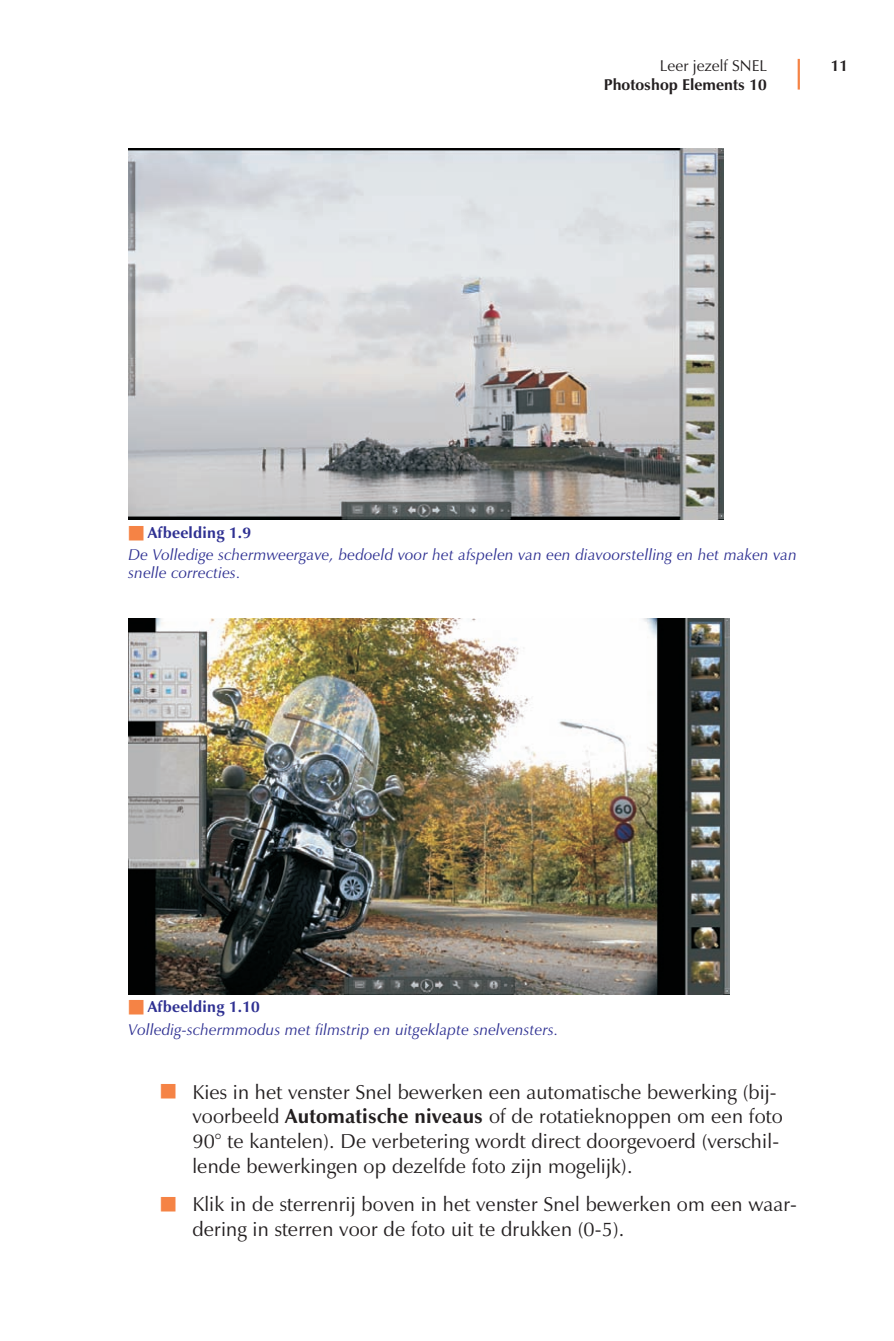
<style>
.page{position:relative;width:894px;height:1341px;background:#fff}
.page>*{position:absolute;margin:0;border:0;box-sizing:border-box;transform-origin:0 0}
.t1{font:20.25px/24.8px "Zapf Humanist 601 BT";letter-spacing:.005em;color:#231f20}
.t2{font:italic 15.75px/22.5px "Zapf Humanist 601 BT";letter-spacing:.015em;color:#2e3092}
.t3{font:700 15.75px "Zapf Humanist 601 BT";color:#231f20}
.t4{font:15.75px "Zapf Humanist 601 BT";color:#231f20}
.s1{color:#f58345}
.s2{font-weight:700;font-style:normal}
.s3{font-weight:700}
</style>
<div class="page">
<hr style="left:797px;top:59px;width:2px;height:31px;background:#f58345">
<img style="left:129px;top:148px;width:594px;height:371px">
<img style="left:129px;top:618px;width:600px;height:376px">
<p class="t4" style="left:659px;top:59px;width:109px">Leer jezelf SNEL</p>
<p class="t3" style="left:603px;top:78px;width:164px">Photoshop Elements 10</p>
<p class="t3" style="left:830px;top:59px;width:19px">11</p>
<p class="t2" style="left:129px;top:522px;width:669px"><span class="s1">■</span> <span class="s2">Afbeelding 1.9<br></span>De Volledige schermweergave, bedoeld voor het afspelen van een diavoorstelling en het maken van</p>
<p class="t2" style="left:129px;top:563px;width:113px">snelle correcties.</p>
<p class="t2" style="left:129px;top:997px;width:431px"><span class="s1">■</span> <span class="s2">Afbeelding 1.10<br></span>Volledig-schermmodus met filmstrip en uitgeklapte snelvensters.</p>
<p class="t1" style="left:192px;top:1081px;width:592px;text-indent:-32px"><span class="s1">■</span> Kies in het venster Snel bewerken een automatische bewerking (bij&shy;voorbeeld <span class="s3">Automatische niveaus</span> of de rotatieknoppen om een foto 90° te kantelen). De verbetering wordt direct doorgevoerd (verschil&shy;lende bewerkingen op dezelfde foto zijn mogelijk).</p>
<p class="t1" style="left:192px;top:1193px;width:605px;text-indent:-32px"><span class="s1">■</span> Klik in de sterrenrij boven in het venster Snel bewerken om een waar&shy;dering in sterren voor de foto uit te drukken (0-5).</p>
</div>
